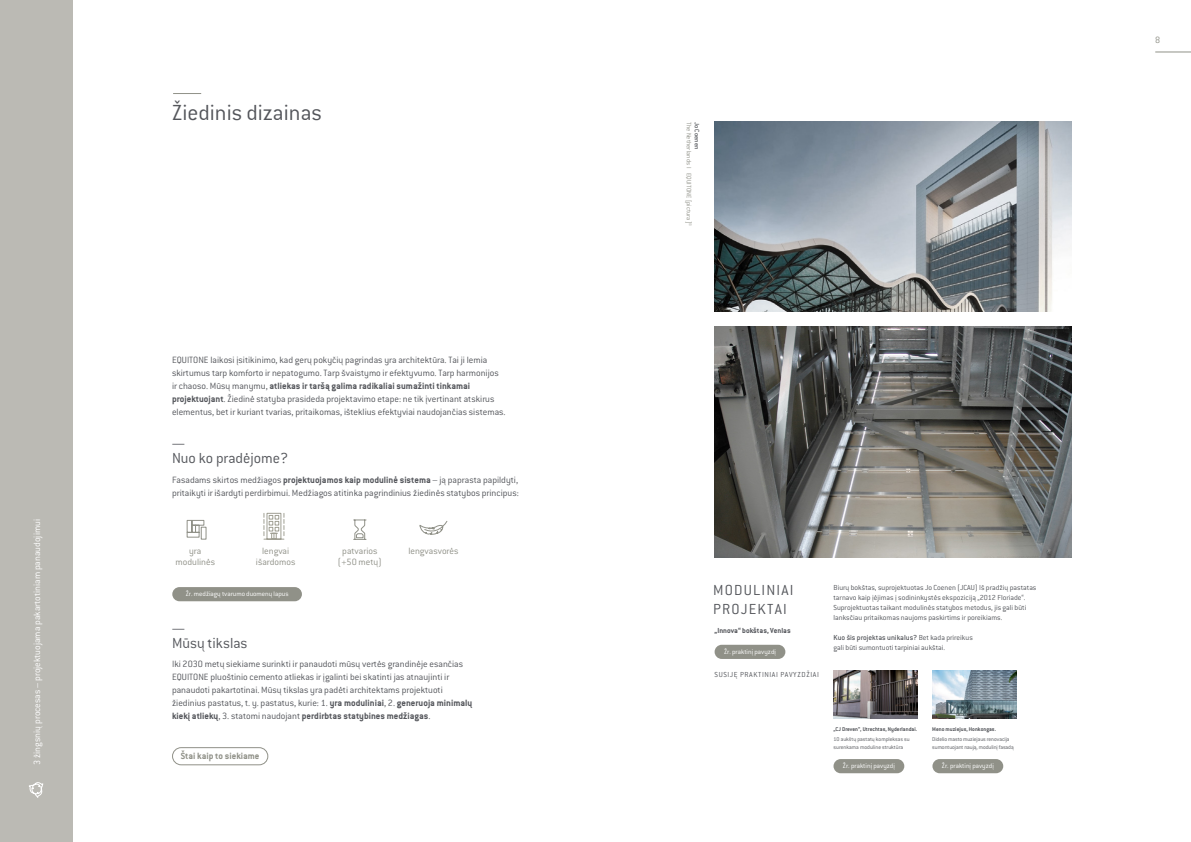
<style>
.page{position:relative;width:1191px;height:842px;background:#fff}
.page>*{position:absolute;margin:0;border:0;box-sizing:border-box;transform-origin:0 0}
.t1{font:300 24px "ITC Conduit LTCE";color:#54565b}
.t2{font:300 16px/15px "ITC Conduit LTCE";color:#54565b}
.t3{font:300 16px/19.2px "ITC Conduit LTCE";letter-spacing:.075em;color:#54565b}
.t4{font:300 10px/13px "ITC Conduit LTCE";color:#54565b}
.t5{font:300 10px/11px "ITC Conduit LTCE";color:#909188;text-align:center}
.t6{font:300 10px "ITC Conduit LTCE";color:#fff}
.t7{font:700 10px "ITC Conduit LTCE";color:#909188}
.t8{font:300 8px/10px "ITC Conduit LTCE";color:#54565b}
.t9{font:300 8px "ITC Conduit LTCE";letter-spacing:.075em;color:#54565b}
.t10{font:700 8px "ITC Conduit LTCE";color:#54565b}
.t11{font:300 7.3px "ITC Conduit LTCE";color:#fff}
.t12{font:300 7px "ITC Conduit LTCE";color:#909188}
.t13{font:500 7px "ITC Conduit LTCE";color:#54565b}
.t14{font:300 6px/8px "ITC Conduit LTCE";letter-spacing:-.01em;color:#54565b}
.t15{font:700 6px "ITC Conduit LTCE";color:#54565b}
.t16{font:300 4.1px "ITC Conduit LTCE";color:#909188}
.s1{font-weight:700}
.s2{font-weight:500}
</style>
<div class="page">
<div style="left:0;top:0;width:72px;height:842px;background:#bbbab4"></div>
<img style="left:714px;top:122px;width:357px;height:190px">
<img style="left:714px;top:326px;width:357px;height:232px">
<svg style="left:353px;top:519px;width:14px;height:21px"></svg>
<svg style="left:186px;top:520px;width:21px;height:20px"></svg>
<svg style="left:263px;top:513px;width:22px;height:27px"></svg>
<svg style="left:419px;top:521px;width:29px;height:14px"></svg>
<img style="left:833px;top:671px;width:84px;height:47px">
<img style="left:932px;top:671px;width:84px;height:47px">
<svg style="left:173px;top:93px;width:28px;height:1px"></svg>
<div style="left:714px;top:645px;width:71px;height:14px;background:#909188;border-radius:7px"></div>
<div style="left:172px;top:747px;width:96px;height:18px;border:1px solid #909188;border-radius:9px"></div>
<div style="left:833px;top:759px;width:71px;height:14px;background:#909188;border-radius:7px"></div>
<div style="left:932px;top:759px;width:71px;height:14px;background:#909188;border-radius:7px"></div>
<div style="left:172px;top:587px;width:130px;height:14px;background:#909188;border-radius:7px"></div>
<hr style="left:1155px;top:52px;width:36px;height:1px;background:#909188">
<svg style="left:29px;top:782px;width:15px;height:16px"></svg>
<p class="t6" style="left:31px;top:765px;width:247px;rotate:-90deg">3 žingsnių procesas – projektuojama pakartotiniam panaudojimui</p>
<h1 class="t1" style="left:172px;top:100px;width:151px">Žiedinis dizainas</h1>
<p class="t4" style="left:172px;top:354px;width:335px">EQUITONE laikosi įsitikinimo, kad gerų pokyčių pagrindas yra architektūra. Tai ji lemia skirtumus tarp komforto ir nepatogumo. Tarp švaistymo ir efektyvumo. Tarp harmonijos ir chaoso. Mūsų manymu, <span class="s1">atliekas ir taršą galima radikaliai sumažinti tinkamai projektuojant</span>. Žiedinė statyba prasideda projektavimo etape: ne tik įvertinant atskirus elementus, bet ir kuriant tvarias, pritaikomas, išteklius efektyviai naudojančias sistemas.</p>
<h2 class="t2" style="left:172px;top:435px;width:118px">—<br>Nuo ko pradėjome?</h2>
<p class="t4" style="left:172px;top:473px;width:348px">Fasadams skirtos medžiagos <span class="s1">projektuojamos kaip modulinė sistema</span> – ją paprasta papildyti, pritaikyti ir išardyti perdirbimui. Medžiagos atitinka pagrindinius žiedinės statybos principus:</p>
<p class="t5" style="left:176px;top:546px;width:41px">yra modulinės</p>
<p class="t5" style="left:338px;top:546px;width:45px">patvarios (+50 metų)</p>
<p class="t5" style="left:256px;top:546px;width:41px">lengvai išardomos</p>
<p class="t11" style="left:186px;top:590px;width:104px">Žr. medžiagų tvarumo duomenų lapus</p>
<h2 class="t2" style="left:172px;top:621px;width:77px">—<br>Mūsų tikslas</h2>
<p class="t5" style="left:408px;top:546px;width:52px">lengvasvorės</p>
<p class="t4" style="left:172px;top:658px;width:302px">Iki 2030 metų siekiame surinkti ir panaudoti mūsų vertės grandinėje esančias EQUITONE pluoštinio cemento atliekas ir įgalinti bei skatinti jas atnaujinti ir panaudoti pakartotinai. Mūsų tikslas yra padėti architektams projektuoti žiedinius pastatus, t. y. pastatus, kurie: 1. <span class="s1">yra moduliniai</span>, 2. <span class="s1">generuoja minimalų kiekį atliekų</span>, 3. statomi naudojant <span class="s1">perdirbtas statybines medžiagas</span>.</p>
<p class="t7" style="left:181px;top:750px;width:80px">Štai kaip to siekiame</p>
<p class="t12" style="left:693px;top:122px;width:103px;rotate:90deg">The Netherlands I EQUITONE [pictura]</p>
<p class="t13" style="left:701px;top:122px;width:29px;rotate:90deg">Jo Coenen</p>
<p class="t16" style="left:692px;top:223px;width:4px;rotate:90deg">©</p>
<p class="t5" style="left:1155px;top:34px;width:7px">8</p>
<h2 class="t3" style="left:713px;top:580px;width:82px">MODULINIAI<br>PROJEKTAI</h2>
<p class="t10" style="left:714px;top:625px;width:78px">„Innova“ bokštas, Venlas</p>
<p class="t11" style="left:724px;top:647px;width:53px">Žr. praktinį pavyzdį</p>
<p class="t9" style="left:714px;top:670px;width:106px">SUSIJĘ PRAKTINIAI PAVYZDŽIAI</p>
<p class="t8" style="left:833px;top:582px;width:204px">Biurų bokštas, suprojektuotas Jo Coenen (JCAU) Iš pradžių pastatas tarnavo kaip įėjimas į sodininkystės ekspoziciją „2012 Floriade“.<br>Suprojektuotas taikant modulinės statybos metodus, jis gali būti lanksčiau pritaikomas naujoms paskirtims ir poreikiams.</p>
<p class="t8" style="left:833px;top:632px;width:141px"><span class="s2">Kuo šis projektas unikalus?</span> Bet kada prireikus gali būti sumontuoti tarpiniai aukštai.</p>
<p class="t15" style="left:833px;top:725px;width:85px">„CJ Dreven“, Utrechtas, Nyderlandai.</p>
<p class="t14" style="left:833px;top:735px;width:78px">10 aukštų pastatų kompleksas su surenkama moduline struktūra</p>
<p class="t15" style="left:932px;top:725px;width:65px">Meno muziejus, Honkongas.</p>
<p class="t14" style="left:932px;top:735px;width:83px">Didelio masto muziejaus renovacija sumontuojant naują, modulinį fasadą</p>
<p class="t11" style="left:843px;top:762px;width:53px">Žr. praktinį pavyzdį</p>
<p class="t11" style="left:942px;top:762px;width:53px">Žr. praktinį pavyzdį</p>
</div>
